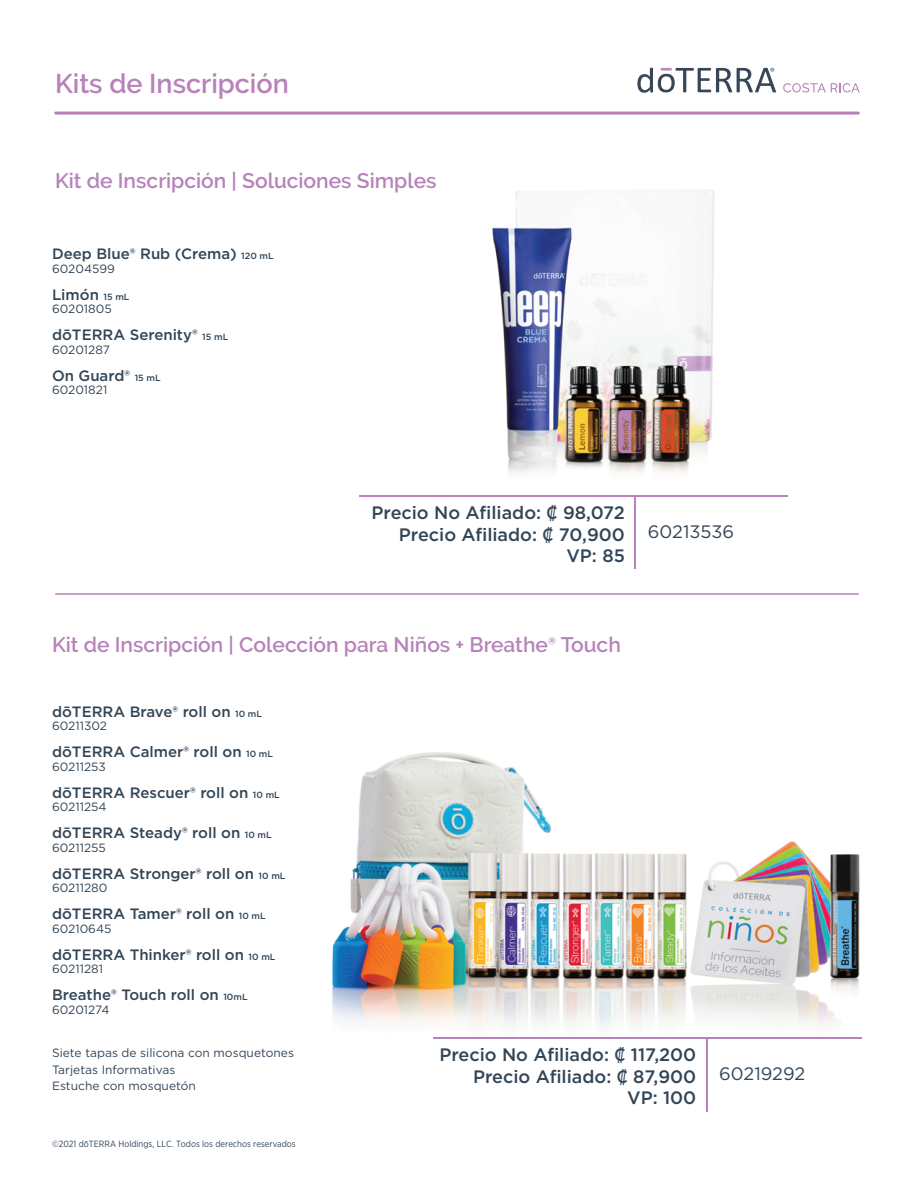
<style>
.page{position:relative;width:918px;height:1188px;background:#fff}
.page>*{position:absolute;margin:0;border:0;box-sizing:border-box;transform-origin:0 0}
.t1{font:600 27px "Raleway";color:#b782b9}
.t2{font:600 21px "Raleway";color:#b783ba}
.t3{font:500 18px/21.6px "Gotham";color:#324556;text-align:right}
.t4{font:18px "Gotham";color:#324556}
.t5{font:500 15px "Gotham";color:#324556}
.t6{font:12px/16.5px "Gotham";color:#324556}
.t7{font:9px "Gotham Narrow";color:#324556}
.s1{font-size:9px}
.s2{font-family:"Gotham";font-weight:500}
</style>
<div class="page">
<img style="left:332px;top:752px;width:527px;height:296px">
<img style="left:492px;top:189px;width:223px;height:284px">
<hr style="left:706px;top:1039px;width:1px;height:72px;background:#b783ba">
<hr style="left:434px;top:1037px;width:428px;height:2px;background:#b783ba">
<hr style="left:55px;top:593px;width:804px;height:2px;background:#b681b9">
<hr style="left:635px;top:497px;width:1px;height:72px;background:#b783ba">
<hr style="left:360px;top:495px;width:428px;height:2px;background:#b783ba">
<hr style="left:54px;top:112px;width:806px;height:3px;background:#b681b9;border-radius:2px">
<svg style="left:637px;top:68px;width:139px;height:25px"></svg>
<svg style="left:783px;top:83px;width:77px;height:10px"></svg>
<h1 class="t1" style="left:55px;top:68px;width:235px">Kits de Inscripción</h1>
<h2 class="t2" style="left:55px;top:169px;width:383px">Kit de Inscripción | Soluciones Simples</h2>
<p class="t5" style="left:52px;top:244px;width:223px">Deep Blue® Rub (Crema) <span class="s1">120 mL</span></p>
<p class="t6" style="left:52px;top:260px;width:64px">60204599</p>
<p class="t5" style="left:52px;top:284px;width:79px">Limón <span class="s1">15 mL</span></p>
<p class="t6" style="left:52px;top:300px;width:61px">60201805</p>
<p class="t5" style="left:52px;top:325px;width:178px">dōTERRA Serenity® <span class="s1">15 mL</span></p>
<p class="t6" style="left:52px;top:341px;width:60px">60201287</p>
<p class="t5" style="left:52px;top:365px;width:110px">On Guard® <span class="s1">15 mL</span></p>
<p class="t6" style="left:52px;top:381px;width:57px">60201821</p>
<p class="t3" style="left:372px;top:502px;width:255px">Precio No Afiliado: ₡ 98,072<br>Precio Afiliado: ₡ 70,900<br>VP: 85</p>
<p class="t4" style="left:648px;top:521px;width:88px">60213536</p>
<h2 class="t2" style="left:52px;top:632px;width:570px">Kit de Inscripción | Colección para Niños + Breathe<span class="s2">®</span> Touch</h2>
<p class="t5" style="left:52px;top:701px;width:212px">dōTERRA Brave® roll on <span class="s1">10 mL</span></p>
<p class="t6" style="left:52px;top:717px;width:57px">60211302</p>
<p class="t5" style="left:52px;top:742px;width:223px">dōTERRA Calmer® roll on <span class="s1">10 mL</span></p>
<p class="t6" style="left:52px;top:758px;width:55px">60211253</p>
<p class="t5" style="left:52px;top:782px;width:229px">dōTERRA Rescuer® roll on <span class="s1">10 mL</span></p>
<p class="t6" style="left:52px;top:798px;width:56px">60211254</p>
<p class="t5" style="left:52px;top:823px;width:221px">dōTERRA Steady® roll on <span class="s1">10 mL</span></p>
<p class="t6" style="left:52px;top:839px;width:55px">60211255</p>
<p class="t5" style="left:52px;top:863px;width:235px">dōTERRA Stronger® roll on <span class="s1">10 mL</span></p>
<p class="t6" style="left:52px;top:879px;width:57px">60211280</p>
<p class="t5" style="left:52px;top:904px;width:215px">dōTERRA Tamer® roll on <span class="s1">10 mL</span></p>
<p class="t6" style="left:52px;top:920px;width:61px">60210645</p>
<p class="t5" style="left:52px;top:944px;width:225px">dōTERRA Thinker® roll on <span class="s1">10 mL</span></p>
<p class="t6" style="left:52px;top:960px;width:53px">60211281</p>
<p class="t5" style="left:52px;top:985px;width:197px">Breathe® Touch roll on <span class="s1">10mL</span></p>
<p class="t6" style="left:52px;top:1001px;width:59px">60201274</p>
<p class="t6" style="left:52px;top:1044px;width:243px">Siete tapas de silicona con mosquetones<br>Tarjetas Informativas<br>Estuche con mosquetón</p>
<p class="t7" style="left:52px;top:1138px;width:245px">©2021 dōTERRA Holdings, LLC. Todos los derechos reservados</p>
<p class="t3" style="left:439px;top:1044px;width:258px">Precio No Afiliado: ₡ 117,200<br>Precio Afiliado: ₡ 87,900<br>VP: 100</p>
<p class="t4" style="left:719px;top:1063px;width:88px">60219292</p>
</div>
